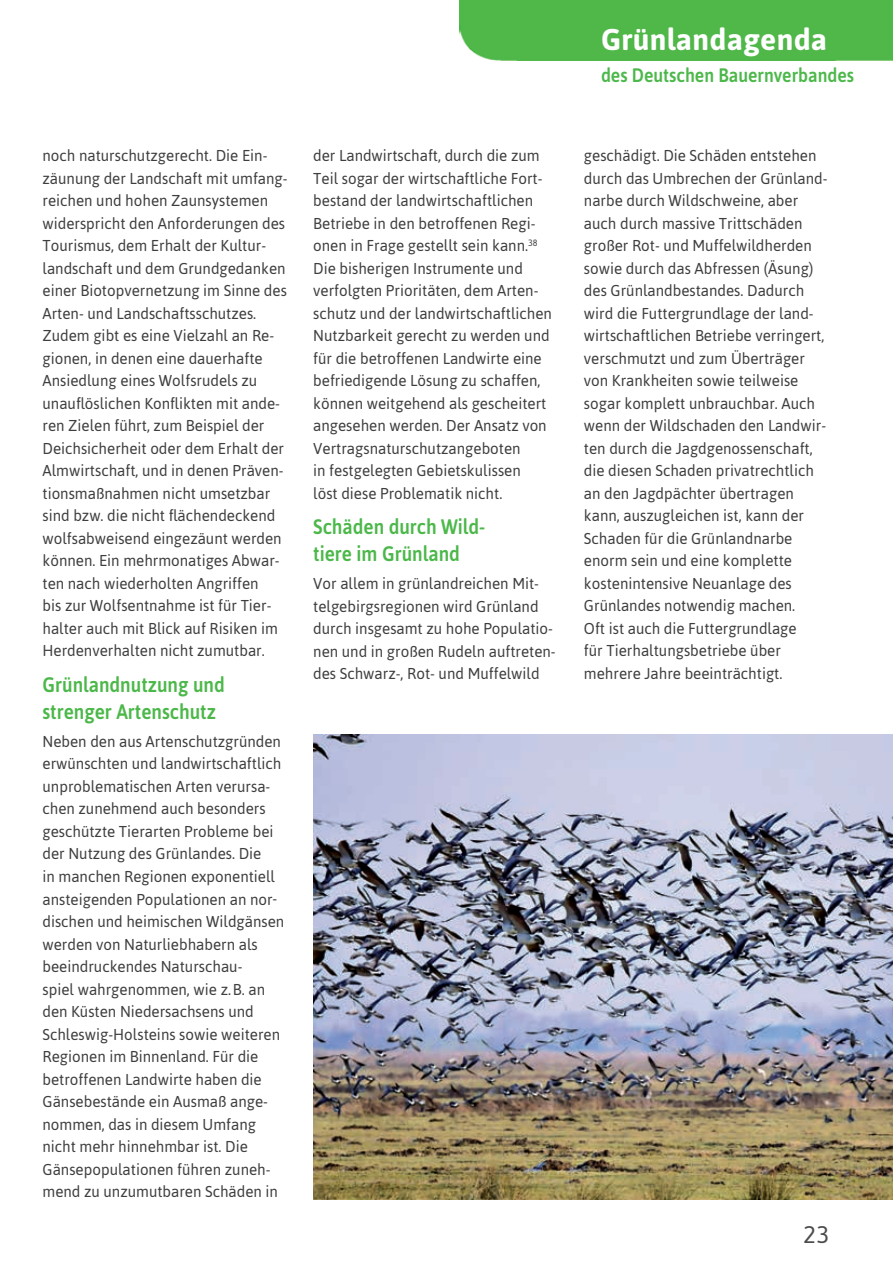
<style>
.page{position:relative;width:893px;height:1263px;background:#fff}
.page>*{position:absolute;margin:0;border:0;box-sizing:border-box;transform-origin:0 0}
.t1{font:700 30px "Asap";letter-spacing:.01em;color:#fff}
.t2{font:24px "Asap";color:#4b4c4d}
.t3{font:500 21px/27px "Asap";color:#4cb84a;scale:.9 1}
.t4{font:500 19.5px "Asap";color:#4cb84a;scale:.9 1}
.t5{font:15.75px/22.5px "Asap";color:#3e3e3f;scale:.96 1}
</style>
<div class="page">
<div style="left:459px;top:0;width:434px;height:61px;background:#4fb848"></div>
<img style="left:313px;top:734px;width:580px;height:465px">
<p class="t5" style="left:43px;top:144px;width:257px">noch naturschutzgerecht. Die Ein&shy;zäunung der Landschaft mit umfang&shy;reichen und hohen Zaunsystemen widerspricht den Anforderungen des Tourismus, dem Erhalt der Kultur&shy;landschaft und dem Grundgedanken einer Biotopvernetzung im Sinne des Arten- und Landschaftsschutzes.<br>Zudem gibt es eine Vielzahl an Re&shy;gionen, in denen eine dauerhafte Ansiedlung eines Wolfsrudels zu unauflöslichen Konflikten mit ande&shy;ren Zielen führt, zum Beispiel der Deichsicherheit oder dem Erhalt der Almwirtschaft, und in denen Präven&shy;tionsmaßnahmen nicht umsetzbar sind bzw. die nicht flächendeckend wolfsabweisend eingezäunt werden können. Ein mehrmonatiges Abwar&shy;ten nach wiederholten Angriffen<br>bis zur Wolfsentnahme ist für Tier&shy;halter auch mit Blick auf Risiken im Herdenverhalten nicht zumutbar.</p>
<h3 class="t3" style="left:43px;top:670px;width:204px">Grünlandnutzung und strenger Artenschutz</h3>
<p class="t5" style="left:43px;top:730px;width:253px">Neben den aus Artenschutzgründen erwünschten und landwirtschaftlich unproblematischen Arten verursa&shy;chen zunehmend auch besonders geschützte Tierarten Probleme bei der Nutzung des Grünlandes. Die<br>in manchen Regionen exponentiell ansteigenden Populationen an nor&shy;dischen und heimischen Wildgänsen werden von Naturliebhabern als beeindruckendes Naturschau-<br>spiel wahrgenommen, wie z.B. an den Küsten Niedersachsens und Schleswig-Holsteins sowie weiteren Regionen im Binnenland. Für die betroffenen Landwirte haben die Gänsebestände ein Ausmaß ange&shy;nommen, das in diesem Umfang nicht mehr hinnehmbar ist. Die Gänsepopulationen führen zuneh&shy;mend zu unzumutbaren Schäden in</p>
<p class="t5" style="left:313px;top:144px;width:250px">der Landwirtschaft, durch die zum Teil sogar der wirtschaftliche Fort&shy;bestand der landwirtschaftlichen Betriebe in den betroffenen Regi&shy;onen in Frage gestellt sein kann.<sup>38<br></sup>Die bisherigen Instrumente und verfolgten Prioritäten, dem Arten&shy;schutz und der landwirtschaftlichen Nutzbarkeit gerecht zu werden und für die betroffenen Landwirte eine befriedigende Lösung zu schaffen, können weitgehend als gescheitert angesehen werden. Der Ansatz von Vertragsnaturschutzangeboten<br>in festgelegten Gebietskulissen<br>löst diese Problematik nicht.</p>
<h3 class="t3" style="left:313px;top:513px;width:193px">Schäden durch Wild&shy;tiere im Grünland</h3>
<p class="t5" style="left:313px;top:572px;width:254px">Vor allem in grünlandreichen Mit&shy;telgebirgsregionen wird Grünland durch insgesamt zu hohe Populatio&shy;nen und in großen Rudeln auftreten&shy;des Schwarz-, Rot- und Muffelwild</p>
<h1 class="t1" style="left:601px;top:19px;width:228px">Grünlandagenda</h1>
<p class="t4" style="left:601px;top:62px;width:283px">des Deutschen Bauernverbandes</p>
<p class="t5" style="left:584px;top:144px;width:255px">geschädigt. Die Schäden entstehen durch das Umbrechen der Grünland&shy;narbe durch Wildschweine, aber auch durch massive Trittschäden großer Rot- und Muffelwildherden sowie durch das Abfressen (Äsung) des Grünlandbestandes. Dadurch wird die Futtergrundlage der land&shy;wirtschaftlichen Betriebe verringert, verschmutzt und zum Überträger von Krankheiten sowie teilweise sogar komplett unbrauchbar. Auch wenn der Wildschaden den Landwir&shy;ten durch die Jagdgenossenschaft, die diesen Schaden privatrechtlich an den Jagdpächter übertragen kann, auszugleichen ist, kann der Schaden für die Grünlandnarbe enorm sein und eine komplette kostenintensive Neuanlage des Grünlandes notwendig machen.<br>Oft ist auch die Futtergrundlage<br>für Tierhaltungsbetriebe über mehrere Jahre beeinträchtigt.</p>
<h2 class="t2" style="left:803px;top:1218px;width:28px">23</h2>
</div>
